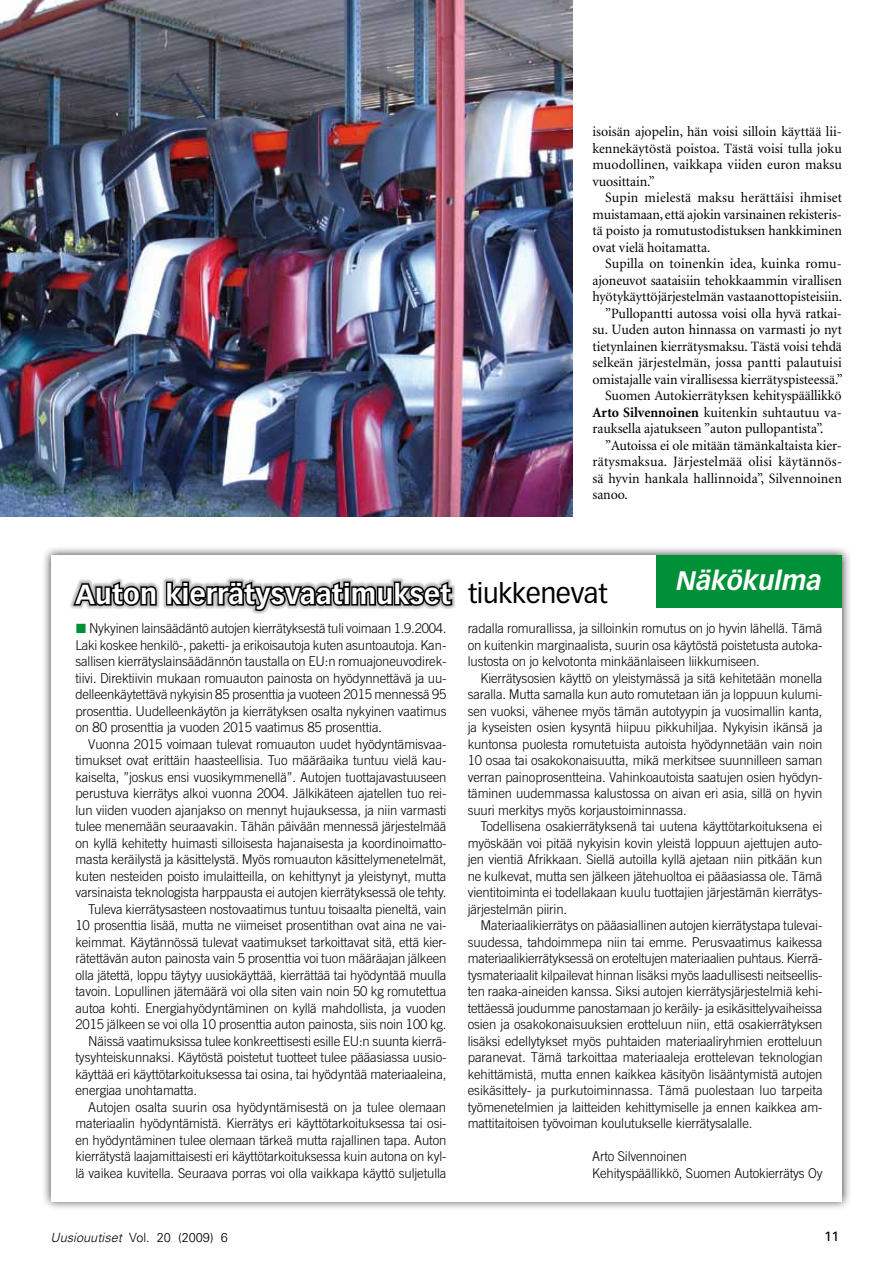
<style>
.page{position:relative;width:893px;height:1263px;background:#fff}
.page>*{position:absolute;margin:0;border:0;box-sizing:border-box;transform-origin:0 0}
.t1{font:700 27px "Vectora LH";letter-spacing:.01em;color:#fff}
.t2{font:27px "Vectora LH";letter-spacing:-.01em;color:#000}
.t3{font:italic 700 26.25px "Vectora LH";color:#fff}
.t4{font:14.25px/16.5px "Minion";letter-spacing:-.005em;color:#000;text-align:justify}
.t5{font:14.25px "Minion";letter-spacing:.015em;color:#000}
.t6{font:300 13.5px/16.5px "Trade Gothic";letter-spacing:-.01em;color:#000;text-align:justify}
.t7{font:13.5px "Univers";color:#000}
.t8{font:300 12.75px "Univers";color:#000}
.s1{font-weight:700}
.s2{font-family:"European Pi Three";font-weight:400;color:#009037}
.s3{font-style:italic}
</style>
<div class="page">
<img style="left:0;top:0;width:572px;height:516px">
<div style="left:41px;top:545px;width:811px;height:666px;background:#000;opacity:.75"></div>
<div style="left:51px;top:555px;width:791px;height:646px;background:#fff"></div>
<div style="left:69px;top:576px;width:386px;height:38px;background:#000;opacity:.67"></div>
<svg style="left:72px;top:579px;width:86px;height:29px;background:#696969"></svg>
<svg style="left:165px;top:579px;width:289px;height:33px"></svg>
<div style="left:657px;top:555px;width:185px;height:53px;background:#009037"></div>
<p class="t4" style="left:592px;top:124px;width:251px">isoisän ajopelin, hän voisi silloin käyttää lii&shy;kennekäytöstä poistoa. Tästä voisi tulla joku muodollinen, vaikkapa viiden euron maksu vuosittain.”</p>
<p class="t4" style="left:592px;top:190px;width:251px;text-indent:13px">Supin mielestä maksu herättäisi ihmiset muistamaan, että ajokin varsinainen rekisteris&shy;tä poisto ja romutustodistuksen hankkiminen ovat vielä hoitamatta.</p>
<p class="t4" style="left:605px;top:256px;width:238px">Supilla on toinenkin idea, kuinka romu-</p>
<p class="t4" style="left:592px;top:272px;width:251px">ajoneuvot saataisiin tehokkaammin virallisen</p>
<p class="t4" style="left:592px;top:289px;width:251px">hyötykäyttöjärjestelmän vastaanottopisteisiin.</p>
<p class="t4" style="left:605px;top:305px;width:238px">”Pullopantti autossa voisi olla hyvä ratkai-</p>
<p class="t4" style="left:592px;top:322px;width:251px">su. Uuden auton hinnassa on varmasti jo nyt</p>
<p class="t4" style="left:592px;top:338px;width:251px">tietynlainen kierrätysmaksu. Tästä voisi tehdä</p>
<p class="t4" style="left:592px;top:355px;width:251px">selkeän järjestelmän, jossa pantti palautuisi</p>
<p class="t4" style="left:592px;top:371px;width:252px">omistajalle vain virallisessa kierrätyspisteessä.”</p>
<p class="t4" style="left:605px;top:388px;width:238px">Suomen Autokierrätyksen kehityspäällikkö</p>
<p class="t4" style="left:592px;top:404px;width:251px"><span class="s1">Arto Silvennoinen</span> kuitenkin suhtautuu va-</p>
<p class="t4" style="left:592px;top:421px;width:232px">rauksella ajatukseen ”auton pullopantista”.</p>
<p class="t4" style="left:605px;top:437px;width:238px">”Autoissa ei ole mitään tämänkaltaista kier-</p>
<p class="t5" style="left:592px;top:454px;width:251px">rätysmaksua. Järjestelmää olisi käytännös-</p>
<p class="t4" style="left:592px;top:470px;width:251px">sä hyvin hankala hallinnoida”, Silvennoinen</p>
<p class="t4" style="left:592px;top:487px;width:37px">sanoo.</p>
<h1 class="t1" style="left:75px;top:578px;width:377px">Auton kierrätysvaatimukset</h1>
<p class="t6" style="left:75px;top:620px;width:373px"><span class="s2">l</span> Nykyinen lainsäädäntö autojen kierrätyksestä tuli voimaan 1.9.2004.<br>Laki koskee henkilö-, paketti- ja erikoisautoja kuten asuntoautoja. Kan&shy;sallisen kierrätyslainsäädännön taustalla on EU:n romuajoneuvodirek&shy;tiivi. Direktiivin mukaan romuauton painosta on hyödynnettävä ja uu&shy;delleenkäytettävä nykyisin 85 prosenttia ja vuoteen 2015 mennessä 95 prosenttia. Uudelleenkäytön ja kierrätyksen osalta nykyinen vaatimus on 80 prosenttia ja vuoden 2015 vaatimus 85 prosenttia.</p>
<p class="t6" style="left:88px;top:735px;width:360px">Vuonna 2015 voimaan tulevat romuauton uudet hyödyntämisvaa-</p>
<p class="t6" style="left:75px;top:752px;width:372px">timukset ovat erittäin haasteellisia. Tuo määräaika tuntuu vielä kau-</p>
<p class="t6" style="left:75px;top:768px;width:373px">kaiselta, ”joskus ensi vuosikymmenellä”. Autojen tuottajavastuuseen</p>
<p class="t6" style="left:75px;top:785px;width:372px">perustuva kierrätys alkoi vuonna 2004. Jälkikäteen ajatellen tuo rei-</p>
<p class="t6" style="left:75px;top:801px;width:373px">lun viiden vuoden ajanjakso on mennyt hujauksessa, ja niin varmasti</p>
<p class="t6" style="left:75px;top:818px;width:373px">tulee menemään seuraavakin. Tähän päivään mennessä järjestelmää</p>
<p class="t6" style="left:75px;top:834px;width:372px">on kyllä kehitetty huimasti silloisesta hajanaisesta ja koordinoimatto-</p>
<p class="t6" style="left:75px;top:851px;width:372px">masta keräilystä ja käsittelystä. Myös romuauton käsittelymenetelmät,</p>
<p class="t6" style="left:75px;top:867px;width:372px">kuten nesteiden poisto imulaitteilla, on kehittynyt ja yleistynyt, mutta</p>
<p class="t6" style="left:75px;top:884px;width:372px">varsinaista teknologista harppausta ei autojen kierrätyksessä ole tehty.</p>
<p class="t6" style="left:88px;top:900px;width:360px">Tuleva kierrätysasteen nostovaatimus tuntuu toisaalta pieneltä, vain</p>
<p class="t6" style="left:75px;top:917px;width:372px">10 prosenttia lisää, mutta ne viimeiset prosentithan ovat aina ne vai-</p>
<p class="t6" style="left:75px;top:933px;width:372px">keimmat. Käytännössä tulevat vaatimukset tarkoittavat sitä, että kier-</p>
<p class="t6" style="left:75px;top:950px;width:372px">rätettävän auton painosta vain 5 prosenttia voi tuon määräajan jälkeen</p>
<p class="t6" style="left:75px;top:966px;width:373px">olla jätettä, loppu täytyy uusiokäyttää, kierrättää tai hyödyntää muulla</p>
<p class="t6" style="left:75px;top:983px;width:373px">tavoin. Lopullinen jätemäärä voi olla siten vain noin 50 kg romutettua</p>
<p class="t6" style="left:75px;top:999px;width:372px">autoa kohti. Energiahyödyntäminen on kyllä mahdollista, ja vuoden</p>
<p class="t6" style="left:75px;top:1016px;width:373px">2015 jälkeen se voi olla 10 prosenttia auton painosta, siis noin 100 kg.</p>
<p class="t6" style="left:88px;top:1032px;width:360px">Näissä vaatimuksissa tulee konkreettisesti esille EU:n suunta kierrä-</p>
<p class="t6" style="left:75px;top:1049px;width:372px">tysyhteiskunnaksi. Käytöstä poistetut tuotteet tulee pääasiassa uusio-</p>
<p class="t6" style="left:75px;top:1065px;width:372px">käyttää eri käyttötarkoituksessa tai osina, tai hyödyntää materiaaleina,</p>
<p class="t6" style="left:75px;top:1082px;width:123px">energiaa unohtamatta.</p>
<p class="t6" style="left:88px;top:1098px;width:359px">Autojen osalta suurin osa hyödyntämisestä on ja tulee olemaan</p>
<p class="t6" style="left:75px;top:1115px;width:372px">materiaalin hyödyntämistä. Kierrätys eri käyttötarkoituksessa tai osi-</p>
<p class="t6" style="left:75px;top:1131px;width:373px">en hyödyntäminen tulee olemaan tärkeä mutta rajallinen tapa. Auton</p>
<p class="t6" style="left:75px;top:1148px;width:372px">kierrätystä laajamittaisesti eri käyttötarkoituksessa kuin autona on kyl-</p>
<p class="t6" style="left:75px;top:1164px;width:372px">lä vaikea kuvitella. Seuraava porras voi olla vaikkapa käyttö suljetulla</p>
<h1 class="t2" style="left:468px;top:577px;width:141px">tiukkenevat</h1>
<h2 class="t3" style="left:676px;top:565px;width:147px">Näkökulma</h2>
<p class="t6" style="left:468px;top:620px;width:356px">radalla romurallissa, ja silloinkin romutus on jo hyvin lähellä. Tämä on kuitenkin marginaalista, suurin osa käytöstä poistetusta autoka&shy;lustosta on jo kelvotonta minkäänlaiseen liikkumiseen.</p>
<p class="t6" style="left:468px;top:669px;width:356px;text-indent:13px">Kierrätysosien käyttö on yleistymässä ja sitä kehitetään monella saralla. Mutta samalla kun auto romutetaan iän ja loppuun kulumi&shy;sen vuoksi, vähenee myös tämän autotyypin ja vuosimallin kanta, ja kyseisten osien kysyntä hiipuu pikkuhiljaa. Nykyisin ikänsä ja kuntonsa puolesta romutetuista autoista hyödynnetään vain noin 10 osaa tai osakokonaisuutta, mikä merkitsee suunnilleen saman verran painoprosentteina. Vahinkoautoista saatujen osien hyödyn&shy;täminen uudemmassa kalustossa on aivan eri asia, sillä on hyvin suuri merkitys myös korjaustoiminnassa.</p>
<p class="t6" style="left:468px;top:818px;width:356px;text-indent:13px">Todellisena osakierrätyksenä tai uutena käyttötarkoituksena ei myöskään voi pitää nykyisin kovin yleistä loppuun ajettujen auto&shy;jen vientiä Afrikkaan. Siellä autoilla kyllä ajetaan niin pitkään kun ne kulkevat, mutta sen jälkeen jätehuoltoa ei pääasiassa ole. Tämä vientitoiminta ei todellakaan kuulu tuottajien järjestämän kierrätys&shy;järjestelmän piirin.</p>
<p class="t6" style="left:468px;top:917px;width:356px;text-indent:13px">Materiaalikierrätys on pääasiallinen autojen kierrätystapa tulevai&shy;suudessa, tahdoimmepa niin tai emme. Perusvaatimus kaikessa materiaalikierrätyksessä on eroteltujen materiaalien puhtaus. Kierrä&shy;tysmateriaalit kilpailevat hinnan lisäksi myös laadullisesti neitseellis&shy;ten raaka-aineiden kanssa. Siksi autojen kierrätysjärjestelmiä kehi&shy;tettäessä joudumme panostamaan jo keräily- ja esikäsittelyvaiheissa osien ja osakokonaisuuksien erotteluun niin, että osakierrätyksen lisäksi edellytykset myös puhtaiden materiaaliryhmien erotteluun paranevat. Tämä tarkoittaa materiaaleja erottelevan teknologian kehittämistä, mutta ennen kaikkea käsityön lisääntymistä autojen esikäsittely- ja purkutoiminnassa. Tämä puolestaan luo tarpeita työmenetelmien ja laitteiden kehittymiselle ja ennen kaikkea am&shy;mattitaitoisen työvoiman koulutukselle kierrätysalalle.</p>
<p class="t6" style="left:592px;top:1148px;width:232px">Arto Silvennoinen<br>Kehityspäällikkö, Suomen Autokierrätys Oy</p>
<p class="t8" style="left:51px;top:1229px;width:179px"><span class="s3">Uusiouutiset</span> Vol. 20 (2009) 6</p>
<p class="t7" style="left:824px;top:1228px;width:16px">11</p>
</div>
